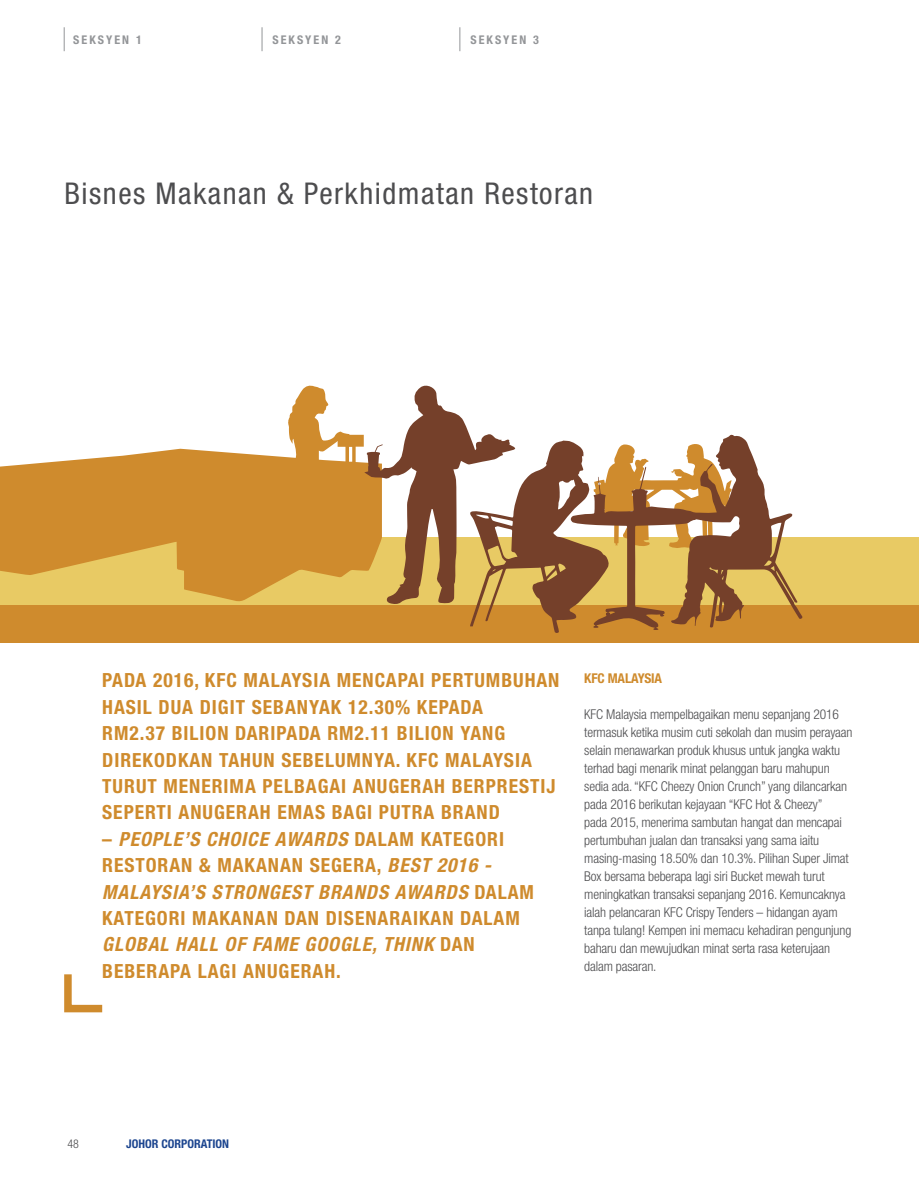
<style>
.page{position:relative;width:919px;height:1191px;background:#fff}
.page>*{position:absolute;margin:0;border:0;box-sizing:border-box;transform-origin:0 0}
.t1{font:condensed 30px "Helvetica Neue LT Std";letter-spacing:.05em;color:#4d4d4f}
.t2{font:700 condensed 19.5px/26.4px "Helvetica Neue LT Std";letter-spacing:.05em;color:#cf8b2d}
.t3{font:300 condensed 13.5px/18px "Helvetica Neue LT Std";letter-spacing:-.01em;color:#4d4d4f}
.t4{font:700 condensed 13.5px "Helvetica Neue LT Std";letter-spacing:-.01em;color:#cf8b2d}
.t5{font:700 condensed 12px "Helvetica Neue LT Std";letter-spacing:.17em;color:#939598}
.t6{font:700 condensed 12px "Helvetica Neue LT Std";color:#1c458f}
.t7{font:300 condensed 12px "Helvetica Neue LT Std";color:#4d4d4f}
.s1{font-style:italic}
</style>
<div class="page">
<svg style="left:459px;top:27px;width:1px;height:24px"></svg>
<svg style="left:64px;top:27px;width:1px;height:24px"></svg>
<svg style="left:261px;top:27px;width:1px;height:24px"></svg>
<svg style="left:288px;top:385px;width:61px;height:50px"></svg>
<div style="left:0;top:537px;width:918px;height:96px;background:#e8ca64"></div>
<div style="left:0;top:605px;width:918px;height:38px;background:#cf8b2d"></div>
<svg style="left:64px;top:974px;width:39px;height:39px"></svg>
<svg style="left:0;top:435px;width:364px;height:167px;fill:#cf8b2d"></svg>
<svg style="left:731px;top:434px;width:71px;height:185px"></svg>
<svg style="left:364px;top:385px;width:367px;height:248px"></svg>
<p class="t5" style="left:73px;top:33px;width:70px">SEKSYEN 1</p>
<p class="t5" style="left:272px;top:33px;width:70px">SEKSYEN 2</p>
<p class="t5" style="left:470px;top:33px;width:70px">SEKSYEN 3</p>
<h1 class="t1" style="left:65px;top:176px;width:530px">Bisnes Makanan &amp; Perkhidmatan Restoran</h1>
<p class="t2" style="left:102px;top:667px;width:459px">PADA 2016, KFC MALAYSIA MENCAPAI PERTUMBUHAN HASIL DUA DIGIT SEBANYAK 12.30% KEPADA<br>RM2.37 BILION DARIPADA RM2.11 BILION YANG DIREKODKAN TAHUN SEBELUMNYA. KFC MALAYSIA TURUT MENERIMA PELBAGAI ANUGERAH BERPRESTIJ SEPERTI ANUGERAH EMAS BAGI PUTRA BRAND</p>
<h2 class="t2" style="left:102px;top:825px;width:433px">– <span class="s1">PEOPLE’S CHOICE AWARDS</span> DALAM KATEGORI RESTORAN &amp; MAKANAN SEGERA, <span class="s1">BEST 2016 - MALAYSIA’S STRONGEST BRANDS AWARDS</span> DALAM KATEGORI MAKANAN DAN DISENARAIKAN DALAM <span class="s1">GLOBAL HALL OF FAME GOOGLE, THINK</span> DAN BEBERAPA LAGI ANUGERAH.</h2>
<p class="t4" style="left:584px;top:670px;width:79px">KFC MALAYSIA</p>
<p class="t3" style="left:584px;top:705px;width:270px">KFC Malaysia mempelbagaikan menu sepanjang 2016 termasuk ketika musim cuti sekolah dan musim perayaan selain menawarkan produk khusus untuk jangka waktu terhad bagi menarik minat pelanggan baru mahupun sedia ada. “KFC Cheezy Onion Crunch” yang dilancarkan pada 2016 berikutan kejayaan “KFC Hot &amp; Cheezy”<br>pada 2015, menerima sambutan hangat dan mencapai pertumbuhan jualan dan transaksi yang sama iaitu masing-masing 18.50% dan 10.3%. Pilihan Super Jimat Box bersama beberapa lagi siri Bucket mewah turut meningkatkan transaksi sepanjang 2016. Kemuncaknya ialah pelancaran KFC Crispy Tenders – hidangan ayam tanpa tulang! Kempen ini memacu kehadiran pengunjung baharu dan mewujudkan minat serta rasa keterujaan dalam pasaran.</p>
<p class="t7" style="left:68px;top:1136px;width:13px">48</p>
<p class="t6" style="left:126px;top:1136px;width:104px">JOHOR CORPORATION</p>
</div>
